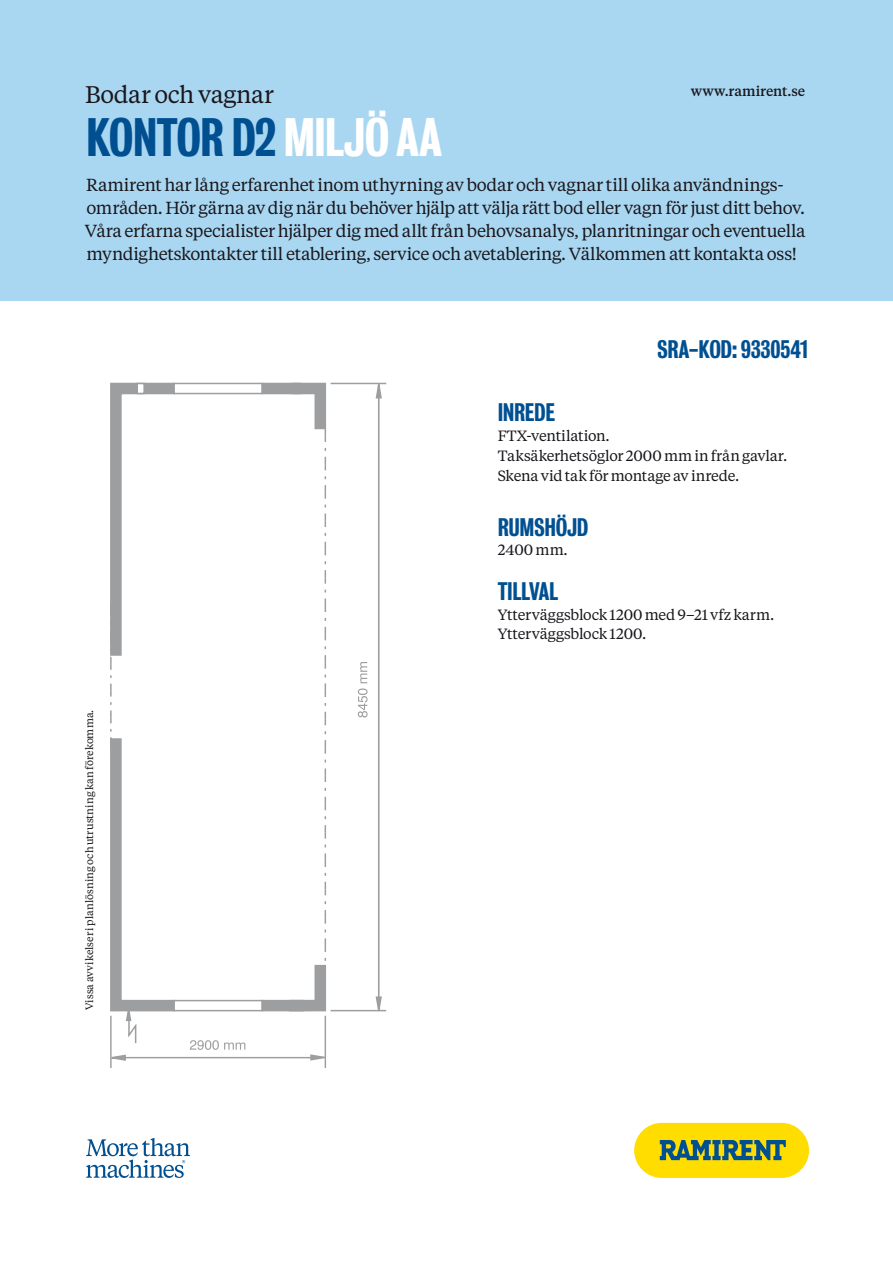
<style>
.page{position:relative;width:893px;height:1263px;background:#fff}
.page>*{position:absolute;margin:0;border:0;box-sizing:border-box;transform-origin:0 0}
.t1{font:500 49.35px "Bureau Grot Cond";letter-spacing:-.02em;color:#005091}
.t2{font:24px "Tiempos Text";letter-spacing:-.015em;color:#1a171c}
.t3{font:500 23.25px "Bureau Grot Cond";letter-spacing:-.015em;color:#005091}
.t4{font:17.4px/23.2px "Tiempos Text";letter-spacing:-.015em;color:#1a171c}
.t5{font:14.85px/19.8px "Tiempos Text";letter-spacing:-.005em;color:#1a171c}
.t6{font:500 13.8px "Tiempos Text";letter-spacing:-.005em;color:#1a171c}
.t7{font:10.5px "Tiempos Text";letter-spacing:.005em;color:#1a171c}
.s1{color:#fff}
</style>
<div class="page">
<div style="left:634px;top:1123px;width:175px;height:55px;background:#fd0;border-radius:28px"></div>
<svg style="left:660px;top:1140px;width:126px;height:20px"></svg>
<svg style="left:86px;top:1138px;width:104px;height:40px"></svg>
<div style="left:0;top:0;width:893px;height:301px;background:#a9d7f1"></div>
<svg style="left:358px;top:662px;width:10px;height:55px"></svg>
<svg style="left:190px;top:1040px;width:55px;height:10px"></svg>
<svg style="left:264px;top:382px;width:63px;height:630px"></svg>
<svg style="left:175px;top:382px;width:89px;height:630px"></svg>
<svg style="left:110px;top:382px;width:65px;height:661px"></svg>
<div style="left:136px;top:383px;width:9px;height:11px;background:#fff;border:2px solid #9d9ea0"></div>
<hr style="left:325px;top:1016px;width:1px;height:52px;background:#9d9ea0">
<hr style="left:110px;top:1016px;width:2px;height:52px;background:#9d9ea0">
<hr style="left:113px;top:1057px;width:207px;height:1px;background:#9d9ea0">
<svg style="left:309px;top:1053px;width:16px;height:8px"></svg>
<svg style="left:110px;top:1054px;width:17px;height:8px"></svg>
<hr style="left:331px;top:383px;width:55px;height:1px;background:#9d9ea0">
<hr style="left:331px;top:1010px;width:55px;height:1px;background:#9d9ea0">
<hr style="left:378px;top:386px;width:2px;height:613px;background:#9d9ea0">
<svg style="left:375px;top:382px;width:8px;height:17px"></svg>
<svg style="left:375px;top:995px;width:8px;height:17px"></svg>
<h2 class="t2" style="left:85px;top:79px;width:190px">Bodar och vagnar</h2>
<p class="t6" style="left:691px;top:81px;width:116px">www.ramirent.se</p>
<h1 class="t1" style="left:86px;top:109px;width:357px">KONTOR D2 <span class="s1">MILJÖ AA</span></h1>
<p class="t4" style="left:85px;top:172px;width:722px">Ramirent har lång erfarenhet inom uthyrning av bodar och vagnar till olika användnings&shy;områden. Hör gärna av dig när du behöver hjälp att välja rätt bod eller vagn för just ditt behov.<br>Våra erfarna specialister hjälper dig med allt från behovsanalys, planritningar och eventuella myndighetskontakter till etablering, service och avetablering. Välkommen att kontakta oss!</p>
<h3 class="t3" style="left:657px;top:336px;width:152px">SRA-KOD: 9330541</h3>
<p class="t7" style="left:82px;top:1010px;width:302px;rotate:-90deg">Vissa avvikelser i planlösning och utrustning kan förekomma.</p>
<h3 class="t3" style="left:498px;top:399px;width:59px">INREDE</h3>
<p class="t5" style="left:498px;top:425px;width:291px">FTX-ventilation.<br>Taksäkerhetsöglor 2000 mm in från gavlar.<br>Skena vid tak för montage av inrede.</p>
<h3 class="t3" style="left:498px;top:513px;width:92px">RUMSHÖJD</h3>
<p class="t5" style="left:498px;top:540px;width:72px">2400 mm.</p>
<h3 class="t3" style="left:498px;top:577px;width:62px">TILLVAL</h3>
<p class="t5" style="left:498px;top:604px;width:278px">Ytterväggsblock 1200 med 9–21 vfz karm.<br>Ytterväggsblock 1200.</p>
</div>
